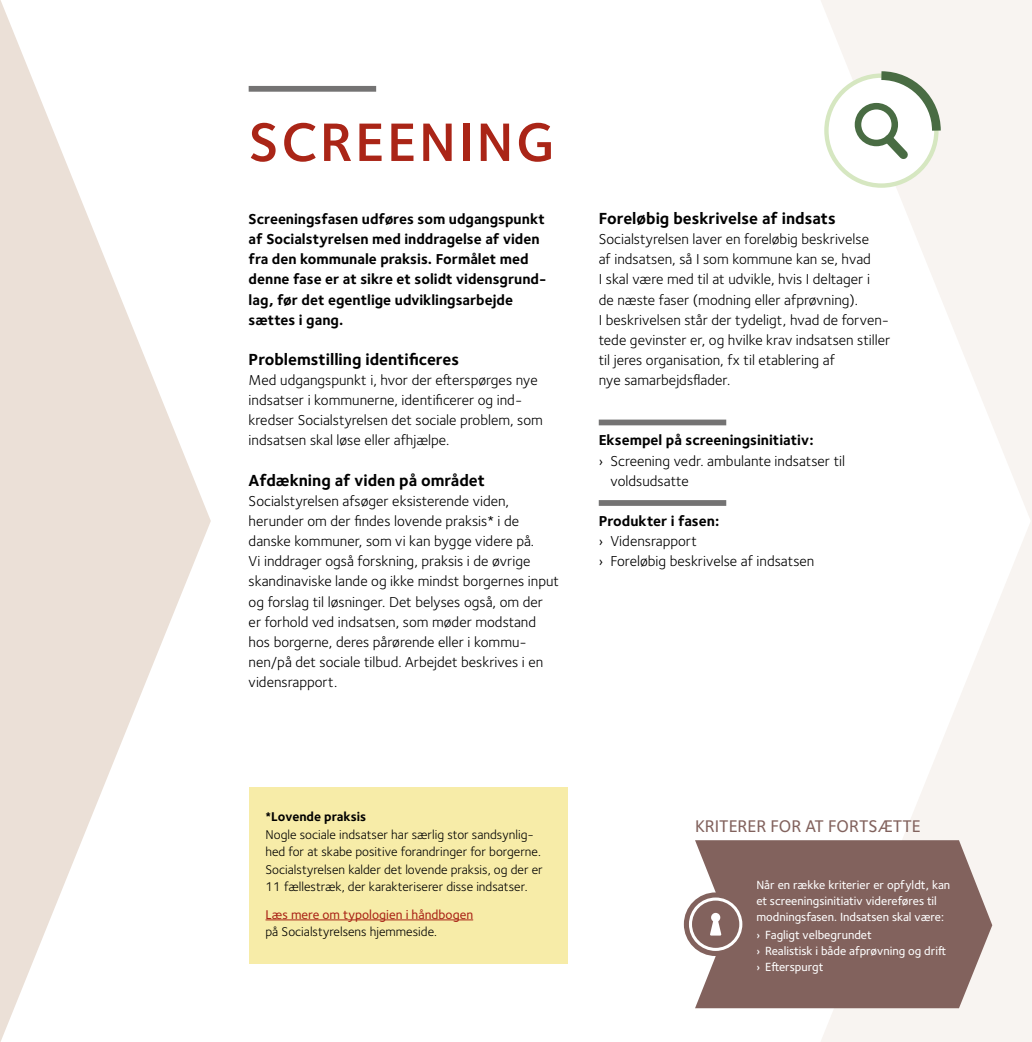
<style>
.page{position:relative;width:1032px;height:1042px;background:#fff}
.page>*{position:absolute;margin:0;border:0;box-sizing:border-box;transform-origin:0 0}
.t1{font:600 56px "Foundry Sterling";letter-spacing:.05em;color:#aa2517}
.t2{font:500 17.5px "Foundry Sterling";color:#82625d}
.t3{font:700 16.62px "Foundry Sterling";color:#000}
.t4{font:14.88px/20.1px "Foundry Sterling";color:#000}
.t5{font:700 14.88px/20.1px "Foundry Sterling";color:#000}
.t6{font:13.12px/17.5px "Foundry Sterling";color:#000}
.t7{font:500 13.12px "Foundry Sterling";color:#aa2517}
.t8{font:500 12.25px/15.8px "Foundry Sterling";color:#fff}
.s1{font-weight:700}
</style>
<div class="page">
<svg style="left:820px;top:0;width:212px;height:1042px"></svg>
<svg style="left:0;top:0;width:211px;height:1042px;fill:#ebe0d7"></svg>
<svg style="left:695px;top:840px;width:297px;height:168px;background:#8c6e69"></svg>
<svg style="left:684px;top:892px;width:63px;height:64px"></svg>
<div style="left:690px;top:899px;width:51px;height:50px;background:#82625d;border-radius:50%"></div>
<svg style="left:710px;top:917px;width:11px;height:18px"></svg>
<div style="left:689px;top:897px;width:53px;height:54px;border:3px solid #fff;border-radius:50%"></div>
<div style="left:711px;top:913px;width:9px;height:9px;background:#fff;border-radius:50%"></div>
<div style="left:249px;top:788px;width:318px;height:176px;background:#f7eca8"></div>
<div style="left:249px;top:86px;width:127px;height:6px;background:#747373"></div>
<div style="left:599px;top:419px;width:127px;height:6px;background:#747373"></div>
<hr style="left:265px;top:919px;width:208px;height:1px;background:#aa2517">
<div style="left:599px;top:500px;width:127px;height:6px;background:#747373"></div>
<div style="left:826px;top:76px;width:110px;height:110px;background:#fff;border-radius:50%"></div>
<div style="left:824px;top:73px;width:114px;height:115px;border:4px solid #d6e7c1;border-radius:50%"></div>
<div style="left:855px;top:103px;width:43px;height:43px;border:7px solid #496c43;border-radius:50%"></div>
<svg style="left:873px;top:70px;width:68px;height:97px"></svg>
<h2 class="t1" style="left:249px;top:109px;width:307px">SCREENING</h2>
<p class="t5" style="left:249px;top:210px;width:299px">Screeningsfasen udføres som udgangspunkt af Socialstyrelsen med inddragelse af viden fra den kommunale praksis. Formålet med denne fase er at sikre et solidt vidensgrund&shy;lag, før det egentlige udviklingsarbejde sættes i gang.</p>
<h3 class="t3" style="left:249px;top:349px;width:212px">Problemstilling identificeres</h3>
<p class="t4" style="left:249px;top:370px;width:296px">Med udgangspunkt i, hvor der efterspørges nye indsatser i kommunerne, identificerer og ind&shy;kredser Socialstyrelsen det sociale problem, som indsatsen skal løse eller afhjælpe.</p>
<h3 class="t3" style="left:249px;top:470px;width:238px">Afdækning af viden på området</h3>
<p class="t4" style="left:249px;top:491px;width:312px">Socialstyrelsen afsøger eksisterende viden, herunder om der findes lovende praksis* i de danske kommuner, som vi kan bygge videre på.<br>Vi inddrager også forskning, praksis i de øvrige skandinaviske lande og ikke mindst borgernes input og forslag til løsninger. Det belyses også, om der er forhold ved indsatsen, som møder modstand hos borgerne, deres pårørende eller i kommu&shy;nen/på det sociale tilbud. Arbejdet beskrives i en vidensrapport.</p>
<h3 class="t3" style="left:599px;top:208px;width:239px">Foreløbig beskrivelse af indsats</h3>
<p class="t4" style="left:599px;top:229px;width:293px">Socialstyrelsen laver en foreløbig beskrivelse<br>af indsatsen, så I som kommune kan se, hvad<br>I skal være med til at udvikle, hvis I deltager i<br>de næste faser (modning eller afprøvning).<br>I beskrivelsen står der tydeligt, hvad de forven&shy;tede gevinster er, og hvilke krav indsatsen stiller til jeres organisation, fx til etablering af<br>nye samarbejdsflader.</p>
<p class="t5" style="left:599px;top:431px;width:216px">Eksempel på screeningsinitiativ:</p>
<p class="t4" style="left:610px;top:451px;width:236px;text-indent:-12px">› Screening vedr. ambulante indsatser til voldsudsatte</p>
<p class="t5" style="left:599px;top:511px;width:122px">Produkter i fasen:</p>
<p class="t4" style="left:599px;top:531px;width:100px">› Vidensrapport</p>
<p class="t4" style="left:599px;top:551px;width:217px">› Foreløbig beskrivelse af indsatsen</p>
<p class="t6" style="left:265px;top:808px;width:279px"><span class="s1">*Lovende praksis<br></span>Nogle sociale indsatser har særlig stor sandsynlig&shy;hed for at skabe positive forandringer for borgerne.<br>Socialstyrelsen kalder det lovende praksis, og der er 11 fællestræk, der karakteriserer disse indsatser.</p>
<p class="t7" style="left:265px;top:906px;width:209px">Læs mere om typologien i håndbogen</p>
<p class="t6" style="left:265px;top:923px;width:173px">på Socialstyrelsens hjemmeside.</p>
<h3 class="t2" style="left:695px;top:816px;width:227px">KRITERER FOR AT FORTSÆTTE</h3>
<p class="t8" style="left:756px;top:877px;width:195px">Når en række kriterier er opfyldt, kan et screeningsinitiativ videreføres til modningsfasen. Indsatsen skal være:</p>
<p class="t8" style="left:756px;top:927px;width:117px">› Fagligt velbegrundet</p>
<p class="t8" style="left:756px;top:943px;width:191px">› Realistisk i både afprøvning og drift</p>
<p class="t8" style="left:756px;top:959px;width:68px">› Efterspurgt</p>
</div>
